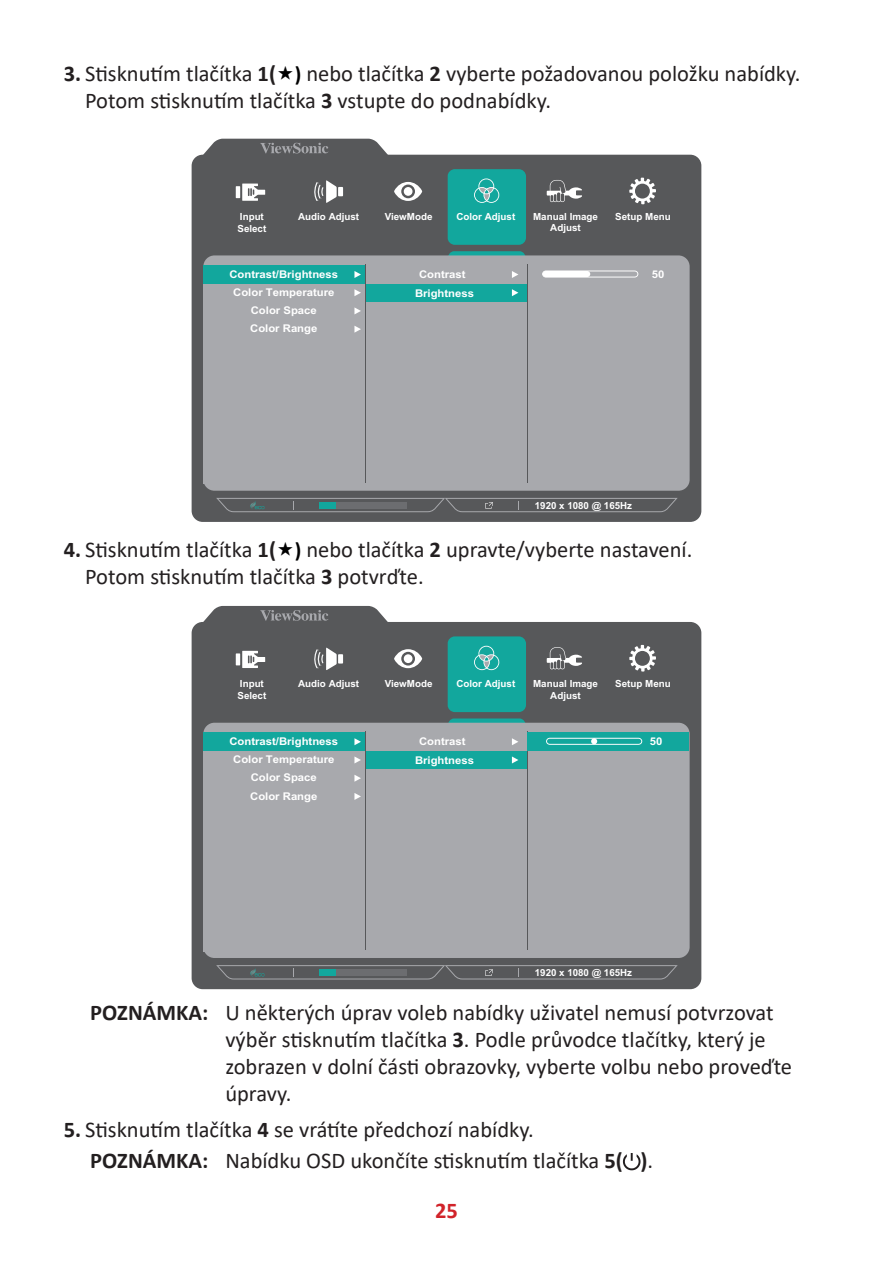
<style>
.page{position:relative;width:893px;height:1263px;background:#fff}
.page>*{position:absolute;margin:0;border:0;box-sizing:border-box;transform-origin:0 0}
.t1{font:22.5px/27px "Calibri";color:#231f20}
.t2{font:700 22.5px "Calibri";color:#d1232a}
.t3{font:700 10.65px/18.3px "Arial";color:#fff;text-align:center;scale:1.06 1}
.t4{font:700 9.75px/11.7px "Arial";color:#fff}
.s1{font-weight:700}
.s2{font-weight:700;font-size:21px;color:#000}
</style>
<div class="page">
<div style="left:192px;top:155px;width:509px;height:367px;background:#57585a;border-radius:11px"></div>
<svg style="left:449px;top:251px;width:76px;height:4px"></svg>
<div style="left:203px;top:255px;width:487px;height:236px;background:#a8a9ad;border-radius:11px"></div>
<div style="left:448px;top:169px;width:78px;height:76px;background:#12a79d;border-radius:7px"></div>
<svg style="left:354px;top:326px;width:7px;height:7px"></svg>
<svg style="left:354px;top:307px;width:7px;height:7px"></svg>
<div style="left:366px;top:284px;width:161px;height:18px;background:#12a79d"></div>
<svg style="left:354px;top:289px;width:7px;height:7px"></svg>
<div style="left:203px;top:265px;width:162px;height:19px;background:#12a79d"></div>
<svg style="left:354px;top:271px;width:7px;height:7px"></svg>
<svg style="left:512px;top:271px;width:6px;height:7px"></svg>
<svg style="left:512px;top:289px;width:6px;height:7px"></svg>
<div style="left:203px;top:466px;width:162px;height:18px;background:#a8a9ad"></div>
<hr style="left:527px;top:264px;width:1px;height:219px;background:#57585a">
<hr style="left:365px;top:264px;width:1px;height:219px;background:#57585a">
<svg style="left:216px;top:498px;width:462px;height:14px"></svg>
<svg style="left:198px;top:139px;width:195px;height:17px"></svg>
<svg style="left:542px;top:270px;width:96px;height:8px"></svg>
<div style="left:543px;top:271px;width:47px;height:6px;background:#fff;border-radius:3px"></div>
<svg style="left:629px;top:178px;width:27px;height:26px"></svg>
<svg style="left:474px;top:178px;width:25px;height:25px"></svg>
<svg style="left:394px;top:182px;width:28px;height:19px"></svg>
<div style="left:404px;top:187px;width:8px;height:9px;background:#fff;border-radius:50%"></div>
<svg style="left:547px;top:180px;width:35px;height:22px"></svg>
<hr style="left:236px;top:186px;width:4px;height:12px;background:#fff">
<svg style="left:242px;top:184px;width:23px;height:17px"></svg>
<div style="left:338px;top:187px;width:5px;height:9px;background:#fff"></div>
<svg style="left:314px;top:180px;width:23px;height:23px"></svg>
<div style="left:192px;top:622px;width:509px;height:367px;background:#57585a;border-radius:11px"></div>
<svg style="left:448px;top:718px;width:78px;height:5px"></svg>
<div style="left:203px;top:723px;width:487px;height:235px;background:#a8a9ad;border-radius:11px"></div>
<div style="left:448px;top:636px;width:78px;height:76px;background:#12a79d;border-radius:7px"></div>
<svg style="left:354px;top:793px;width:7px;height:7px"></svg>
<svg style="left:354px;top:775px;width:7px;height:7px"></svg>
<div style="left:366px;top:751px;width:161px;height:18px;background:#12a79d"></div>
<svg style="left:354px;top:756px;width:7px;height:7px"></svg>
<div style="left:203px;top:733px;width:162px;height:18px;background:#12a79d"></div>
<svg style="left:354px;top:738px;width:7px;height:7px"></svg>
<svg style="left:512px;top:738px;width:6px;height:7px"></svg>
<svg style="left:512px;top:756px;width:6px;height:7px"></svg>
<div style="left:203px;top:933px;width:162px;height:18px;background:#a8a9ad"></div>
<hr style="left:527px;top:731px;width:1px;height:219px;background:#57585a">
<hr style="left:365px;top:731px;width:1px;height:219px;background:#57585a">
<svg style="left:216px;top:965px;width:462px;height:14px"></svg>
<svg style="left:198px;top:606px;width:190px;height:17px"></svg>
<div style="left:528px;top:733px;width:161px;height:18px;background:#12a79d"></div>
<svg style="left:546px;top:738px;width:96px;height:7px"></svg>
<svg style="left:629px;top:645px;width:27px;height:26px"></svg>
<svg style="left:474px;top:646px;width:25px;height:24px"></svg>
<svg style="left:394px;top:649px;width:28px;height:19px"></svg>
<div style="left:404px;top:654px;width:8px;height:9px;background:#fff;border-radius:50%"></div>
<svg style="left:547px;top:647px;width:35px;height:22px"></svg>
<hr style="left:236px;top:653px;width:4px;height:12px;background:#fff">
<svg style="left:242px;top:651px;width:23px;height:17px"></svg>
<div style="left:338px;top:654px;width:5px;height:9px;background:#fff"></div>
<svg style="left:314px;top:647px;width:23px;height:23px"></svg>
<svg style="left:623px;top:1153px;width:17px;height:17px"></svg>
<p class="t1" style="left:85px;top:59px;width:717px;text-indent:-21px"><span class="s1">3.</span> Stisknutím tlačítka <span class="s1">1(</span> <span class="s2">)</span> nebo tlačítka <span class="s1">2</span> vyberte požadovanou položku nabídky.<br>Potom stisknutím tlačítka <span class="s1">3</span> vstupte do podnabídky.</p>
<p class="t4" style="left:237px;top:211px;width:30px">Input<br>Select</p>
<p class="t4" style="left:298px;top:211px;width:63px">Audio Adjust</p>
<p class="t3" style="left:229px;top:265px;width:104px">Contrast/Brightness<br>Color Temperature<br>Color Space<br>Color Range</p>
<p class="t4" style="left:385px;top:211px;width:49px">ViewMode</p>
<p class="t4" style="left:456px;top:211px;width:60px">Color Adjust</p>
<p class="t4" style="left:533px;top:210px;width:66px">Manual Image</p>
<p class="t4" style="left:615px;top:211px;width:57px">Setup Menu</p>
<p class="t4" style="left:550px;top:222px;width:32px">Adjust</p>
<p class="t3" style="left:415px;top:264px;width:57px;line-height:19.2px">Contrast<br>Brightness</p>
<p class="t3" style="left:652px;top:265px;width:13px">50</p>
<p class="t4" style="left:535px;top:499px;width:99px">1920 x 1080 @ 165Hz</p>
<p class="t1" style="left:85px;top:536px;width:609px;text-indent:-21px"><span class="s1">4.</span> Stisknutím tlačítka <span class="s1">1(</span> <span class="s2">)</span> nebo tlačítka <span class="s1">2</span> upravte/vyberte nastavení.<br>Potom stisknutím tlačítka <span class="s1">3</span> potvrďte.</p>
<p class="t4" style="left:237px;top:678px;width:30px">Input<br>Select</p>
<p class="t4" style="left:298px;top:678px;width:63px">Audio Adjust</p>
<p class="t3" style="left:229px;top:732px;width:104px">Contrast/Brightness<br>Color Temperature<br>Color Space<br>Color Range</p>
<p class="t4" style="left:385px;top:678px;width:49px">ViewMode</p>
<p class="t4" style="left:456px;top:678px;width:60px">Color Adjust</p>
<p class="t4" style="left:533px;top:678px;width:66px">Manual Image</p>
<p class="t4" style="left:615px;top:678px;width:57px">Setup Menu</p>
<p class="t4" style="left:550px;top:689px;width:32px">Adjust</p>
<p class="t3" style="left:415px;top:732px;width:57px;line-height:19.2px">Contrast<br>Brightness</p>
<p class="t3" style="left:650px;top:732px;width:13px">50</p>
<p class="t4" style="left:535px;top:967px;width:99px">1920 x 1080 @ 165Hz</p>
<p class="t1" style="left:225px;top:999px;width:568px;text-indent:-135px"><span class="s1">POZNÁMKA:</span> U některých úprav voleb nabídky uživatel nemusí potvrzovat výběr stisknutím tlačítka <span class="s1">3</span>. Podle průvodce tlačítky, který je zobrazen v dolní části obrazovky, vyberte volbu nebo proveďte úpravy.</p>
<p class="t1" style="left:90px;top:1113px;width:565px;line-height:31.2px;text-indent:-26px"><span class="s1">5.</span> Stisknutím tlačítka <span class="s1">4</span> se vrátíte předchozí nabídky.<br><span class="s1">POZNÁMKA:</span> Nabídku OSD ukončíte stisknutím tlačítka <span class="s1">5( )</span>.</p>
<p class="t2" style="left:435px;top:1194px;width:24px">25</p>
</div>
